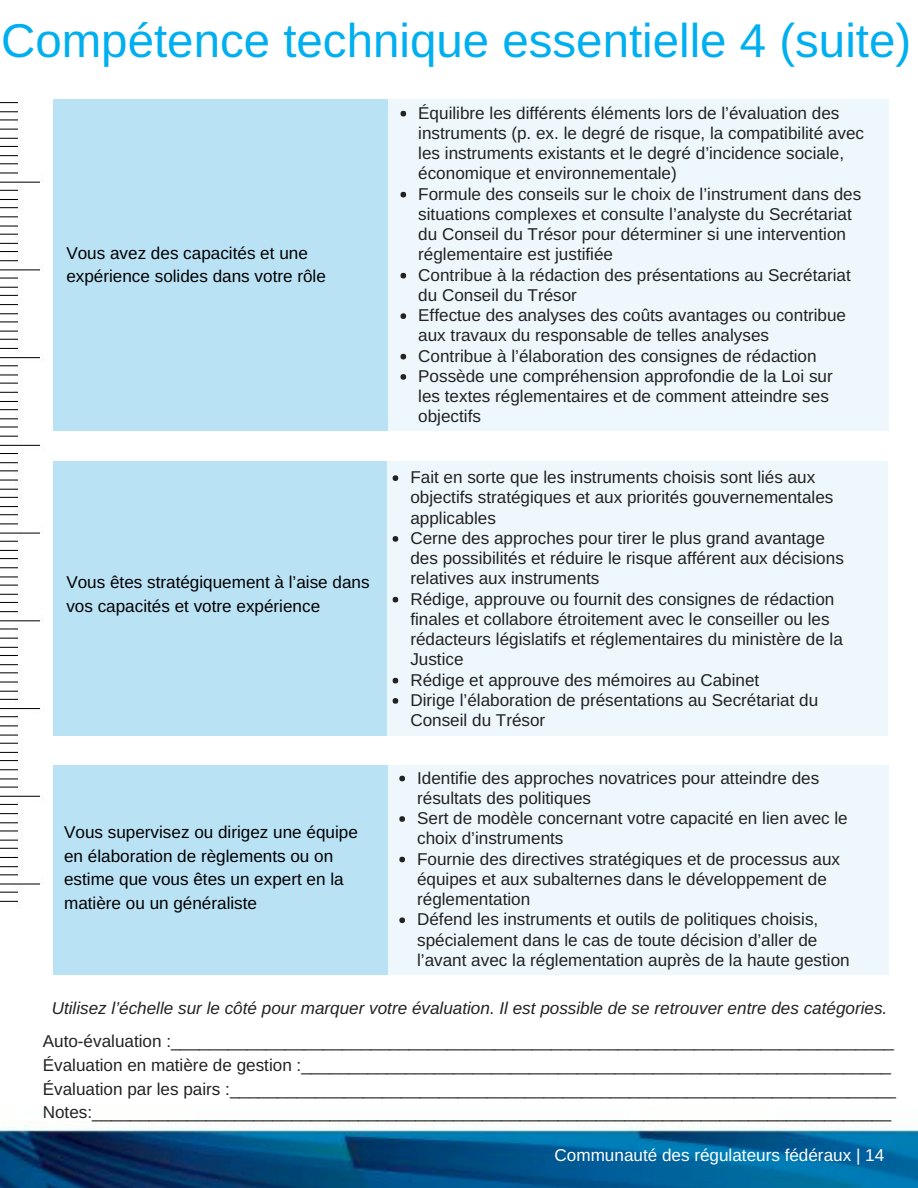
<style>
.page{position:relative;width:918px;height:1188px;background:#fff}
.page>*{position:absolute;margin:0;border:0;box-sizing:border-box;transform-origin:0 0}
.t1{font:47.4px "Arimo";color:#00afef}
.t2{font:17.1px/20.2px "Arimo";color:#222}
.t3{font:17.1px/23.7px "Arimo";color:#000}
.t4{font:italic 17.1px "Arimo";color:#222}
.t5{font:17.1px "Arimo";color:#fff}
</style>
<div class="page">
<img style="left:0;top:359px;width:918px;height:829px">
<div style="left:53px;top:99px;width:359px;height:332px;background:#b9e2f5"></div>
<div style="left:53px;top:461px;width:359px;height:275px;background:#b9e2f5"></div>
<div style="left:53px;top:765px;width:359px;height:209px;background:#b9e2f5"></div>
<div style="left:388px;top:99px;width:501px;height:332px;background:#edf7fc"></div>
<div style="left:387px;top:461px;width:501px;height:275px;background:#edf7fc"></div>
<div style="left:388px;top:765px;width:501px;height:209px;background:#edf7fc"></div>
<svg style="left:400px;top:111px;width:6px;height:5px"></svg>
<svg style="left:400px;top:192px;width:6px;height:5px"></svg>
<svg style="left:400px;top:273px;width:6px;height:5px"></svg>
<svg style="left:400px;top:313px;width:6px;height:6px"></svg>
<svg style="left:400px;top:354px;width:6px;height:5px"></svg>
<svg style="left:400px;top:374px;width:6px;height:6px"></svg>
<svg style="left:399px;top:776px;width:6px;height:5px"></svg>
<svg style="left:399px;top:816px;width:6px;height:6px"></svg>
<svg style="left:399px;top:857px;width:6px;height:5px"></svg>
<svg style="left:399px;top:917px;width:6px;height:6px"></svg>
<svg style="left:393px;top:475px;width:5px;height:6px"></svg>
<svg style="left:393px;top:536px;width:5px;height:6px"></svg>
<svg style="left:393px;top:597px;width:5px;height:5px"></svg>
<svg style="left:393px;top:678px;width:5px;height:5px"></svg>
<svg style="left:393px;top:698px;width:5px;height:6px"></svg>
<img style="left:0;top:102px;width:43px;height:806px">
<h1 class="t1" style="left:1px;top:14px;width:912px">Compétence technique essentielle 4 (suite)</h1>
<p class="t3" style="left:66px;top:241px;width:261px">Vous avez des capacités et une expérience solides dans votre rôle</p>
<p class="t3" style="left:66px;top:571px;width:305px">Vous êtes stratégiquement à l’aise dans vos capacités et votre expérience</p>
<p class="t3" style="left:64px;top:820px;width:295px">Vous supervisez ou dirigez une équipe en élaboration de règlements ou on estime que vous êtes un expert en la matière ou un généraliste</p>
<p class="t2" style="left:418px;top:103px;width:447px">Équilibre les différents éléments lors de l’évaluation des instruments (p. ex. le degré de risque, la compatibilité avec les instruments existants et le degré d’incidence sociale, économique et environnementale)<br>Formule des conseils sur le choix de l’instrument dans des situations complexes et consulte l’analyste du Secrétariat du Conseil du Trésor pour déterminer si une intervention réglementaire est justifiée<br>Contribue à la rédaction des présentations au Secrétariat du Conseil du Trésor<br>Effectue des analyses des coûts avantages ou contribue aux travaux du responsable de telles analyses<br>Contribue à l’élaboration des consignes de rédaction Possède une compréhension approfondie de la Loi sur<br>les textes réglementaires et de comment atteindre ses objectifs</p>
<p class="t2" style="left:410px;top:467px;width:435px">Fait en sorte que les instruments choisis sont liés aux objectifs stratégiques et aux priorités gouvernementales applicables<br>Cerne des approches pour tirer le plus grand avantage des possibilités et réduire le risque afférent aux décisions relatives aux instruments<br>Rédige, approuve ou fournit des consignes de rédaction finales et collabore étroitement avec le conseiller ou les rédacteurs législatifs et réglementaires du ministère de la Justice<br>Rédige et approuve des mémoires au Cabinet<br>Dirige l’élaboration de présentations au Secrétariat du Conseil du Trésor</p>
<p class="t2" style="left:417px;top:768px;width:434px">Identifie des approches novatrices pour atteindre des résultats des politiques<br>Sert de modèle concernant votre capacité en lien avec le choix d’instruments<br>Fournie des directives stratégiques et de processus aux équipes et aux subalternes dans le développement de réglementation<br>Défend les instruments et outils de politiques choisis, spécialement dans le cas de toute décision d’aller de l’avant avec la réglementation auprès de la haute gestion</p>
<p class="t4" style="left:52px;top:998px;width:837px">Utilisez l’échelle sur le côté pour marquer votre évaluation. Il est possible de se retrouver entre des catégories.</p>
<p class="t2" style="left:43px;top:1030px;width:855px;line-height:23.7px">Auto-évaluation :____________________________________________________________________________ Évaluation en matière de gestion :______________________________________________________________ Évaluation par les pairs :______________________________________________________________________ Notes:____________________________________________________________________________________</p>
<p class="t5" style="left:555px;top:1146px;width:331px">Communauté des régulateurs fédéraux | 14</p>
</div>
